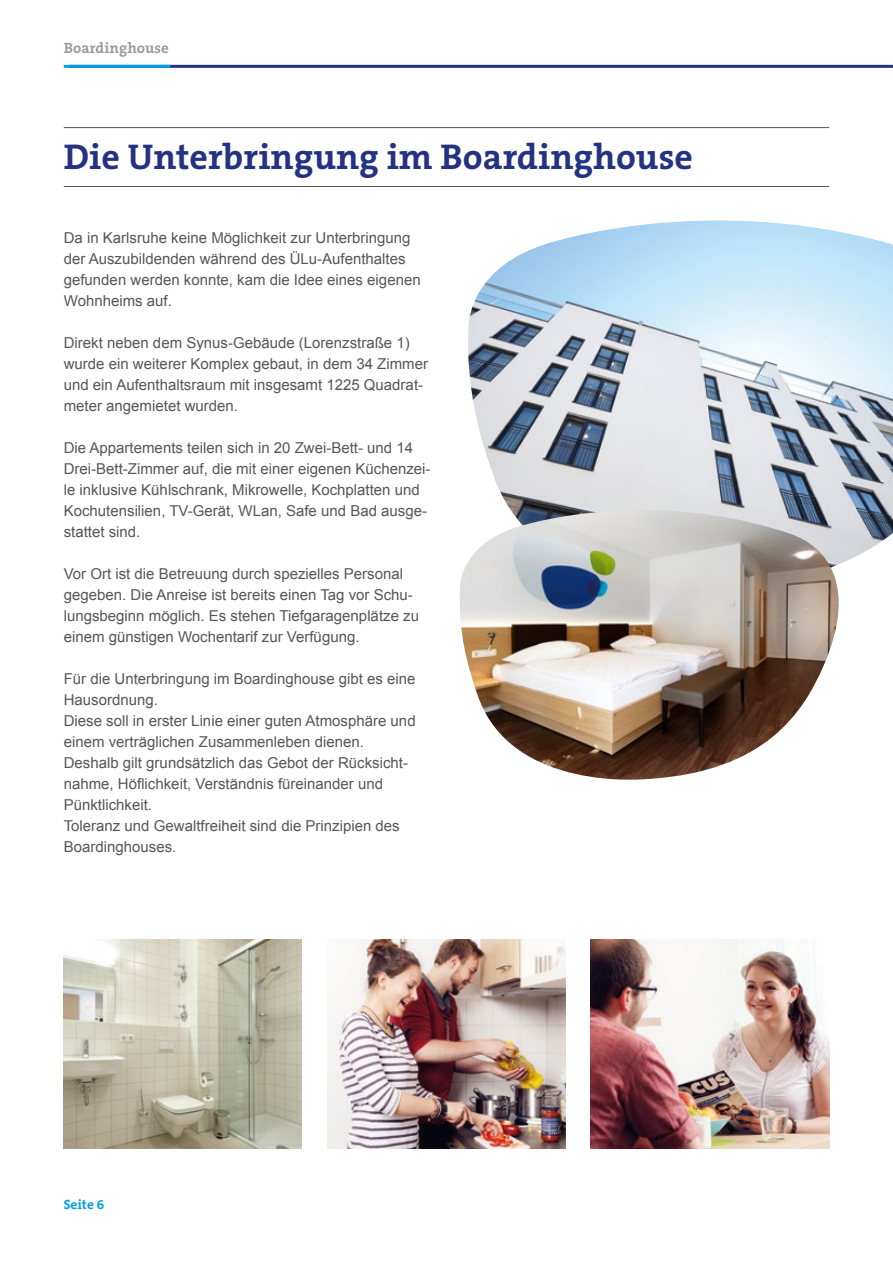
<style>
.page{position:relative;width:893px;height:1263px;background:#fff}
.page>*{position:absolute;margin:0;border:0;box-sizing:border-box;transform-origin:0 0}
.t1{font:700 36px "The Serif B7";color:#243282}
.t2{font:15px/21px "Arial";color:#565655}
.t3{font:700 15px "The Serif B7";color:#9c9c9d}
.t4{font:700 13.5px "The Serif B7";color:#009ee3}
</style>
<div class="page">
<img style="left:468px;top:220px;width:425px;height:344px">
<img style="left:459px;top:510px;width:381px;height:270px">
<img style="left:64px;top:940px;width:238px;height:208px">
<img style="left:591px;top:940px;width:238px;height:208px">
<img style="left:328px;top:940px;width:238px;height:208px">
<hr style="left:64px;top:127px;width:765px;height:1px;background:#565655">
<hr style="left:64px;top:186px;width:765px;height:1px;background:#565655">
<hr style="left:69px;top:65px;width:824px;height:3px;background:#243282">
<hr style="left:64px;top:65px;width:106px;height:3px;background:#009ee3">
<p class="t3" style="left:64px;top:40px;width:107px">Boardinghouse</p>
<h1 class="t1" style="left:64px;top:138px;width:631px">Die Unterbringung im Boardinghouse</h1>
<p class="t2" style="left:64px;top:227px;width:358px">Da in Karlsruhe keine Möglichkeit zur Unterbringung der Auszubildenden während des ÜLu-Aufenthaltes gefunden werden konnte, kam die Idee eines eigenen Wohnheims auf.</p>
<p class="t2" style="left:64px;top:332px;width:366px">Direkt neben dem Synus-Gebäude (Lorenzstraße 1) wurde ein weiterer Komplex gebaut, in dem 34 Zimmer und ein Aufenthaltsraum mit insgesamt 1225 Quadrat&shy;meter angemietet wurden.</p>
<p class="t2" style="left:64px;top:437px;width:368px">Die Appartements teilen sich in 20 Zwei-Bett- und 14<br>Drei-Bett-Zimmer auf, die mit einer eigenen Küchenzei&shy;le inklusive Kühlschrank, Mikrowelle, Kochplatten und Kochutensilien, TV-Gerät, WLan, Safe und Bad ausge&shy;stattet sind.</p>
<p class="t2" style="left:64px;top:563px;width:357px">Vor Ort ist die Betreuung durch spezielles Personal gegeben. Die Anreise ist bereits einen Tag vor Schu&shy;lungsbeginn möglich. Es stehen Tiefgaragenplätze zu einem günstigen Wochentarif zur Verfügung.</p>
<p class="t2" style="left:64px;top:668px;width:353px">Für die Unterbringung im Boardinghouse gibt es eine Hausordnung.<br>Diese soll in erster Linie einer guten Atmosphäre und einem verträglichen Zusammenleben dienen.<br>Deshalb gilt grundsätzlich das Gebot der Rücksicht&shy;nahme, Höflichkeit, Verständnis füreinander und Pünktlichkeit.<br>Toleranz und Gewaltfreiheit sind die Prinzipien des Boardinghouses.</p>
<p class="t4" style="left:64px;top:1198px;width:42px">Seite 6</p>
</div>
